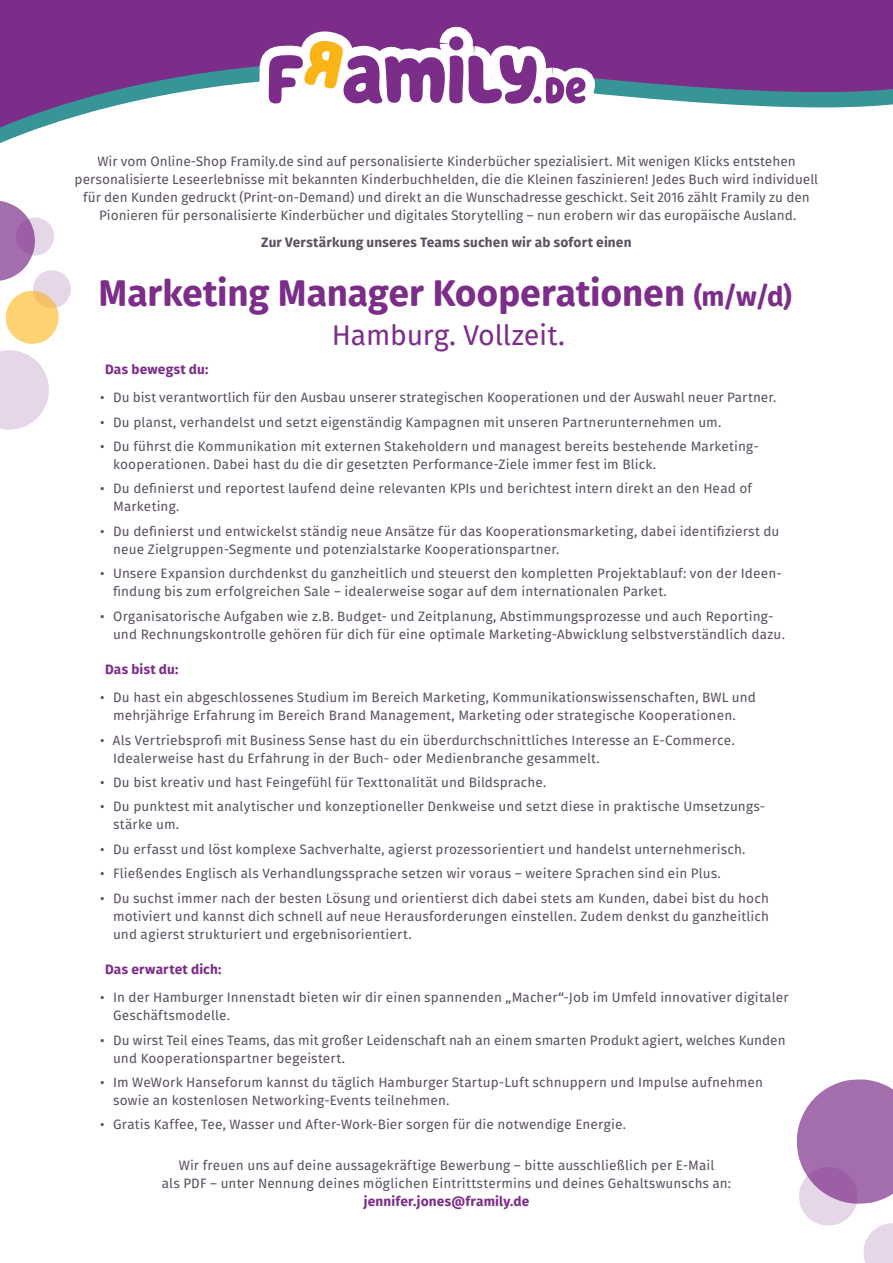
<style>
.page{position:relative;width:893px;height:1263px;background:#fff}
.page>*{position:absolute;margin:0;border:0;box-sizing:border-box;transform-origin:0 0}
.t1{font:800 36.75px "Gardenia";letter-spacing:-.005em;color:#7c2d89}
.t2{font:28.35px "Gardenia";letter-spacing:-.01em;color:#7c2d89}
.t3{font:13.5px/18px "Gardenia";letter-spacing:.01em;color:#5b5160}
.t4{font:800 13.5px "Gardenia";letter-spacing:.015em;color:#7c2d89}
.t5{font:800 13.5px "Gardenia";letter-spacing:.015em;color:#5b5160}
.s1{font-size:27.3px}
</style>
<div class="page">
<svg style="left:0;top:201px;width:71px;height:229px"></svg>
<svg style="left:0;top:0;width:893px;height:143px;fill:#7c2d89"></svg>
<svg style="left:797px;top:1079px;width:96px;height:184px"></svg>
<svg style="left:259px;top:27px;width:336px;height:86px"></svg>
<p class="t3" style="left:97px;top:153px;width:700px">Wir vom Online-Shop Framily.de sind auf personalisierte Kinderbücher spezialisiert. Mit wenigen Klicks entstehen</p>
<p class="t3" style="left:75px;top:171px;width:745px">personalisierte Leseerlebnisse mit bekannten Kinderbuchhelden, die die Kleinen faszinieren! Jedes Buch wird individuell</p>
<p class="t3" style="left:83px;top:189px;width:728px">für den Kunden gedruckt (Print-on-Demand) und direkt an die Wunschadresse geschickt. Seit 2016 zählt Framily zu den</p>
<p class="t3" style="left:99px;top:207px;width:699px">Pionieren für personalisierte Kinderbücher und digitales Storytelling – nun erobern wir das europäische Ausland.</p>
<p class="t5" style="left:261px;top:233px;width:372px">Zur Verstärkung unseres Teams suchen wir ab sofort einen</p>
<p class="t1" style="left:99px;top:269px;width:695px">Marketing Manager Kooperationen <span class="s1">(m/w/d)</span></p>
<p class="t2" style="left:332px;top:318px;width:235px">Hamburg. Vollzeit.</p>
<p class="t4" style="left:105px;top:360px;width:105px">Das bewegst du:</p>
<p class="t3" style="left:100px;top:389px;width:678px">• Du bist verantwortlich für den Ausbau unserer strategischen Kooperationen und der Auswahl neuer Partner.</p>
<p class="t3" style="left:100px;top:413px;width:623px">• Du planst, verhandelst und setzt eigenständig Kampagnen mit unseren Partnerunternehmen um.</p>
<p class="t3" style="left:113px;top:438px;width:647px;text-indent:-13px">• Du führst die Kommunikation mit externen Stakeholdern und managest bereits bestehende Marketing&shy;kooperationen. Dabei hast du die dir gesetzten Performance-Ziele immer fest im Blick.</p>
<p class="t3" style="left:113px;top:480px;width:640px;text-indent:-13px">• Du definierst und reportest laufend deine relevanten KPIs und berichtest intern direkt an den Head of<br>Marketing.</p>
<p class="t3" style="left:113px;top:522px;width:668px;text-indent:-13px">• Du definierst und entwickelst ständig neue Ansätze für das Kooperationsmarketing, dabei identifizierst du neue Zielgruppen-Segmente und potenzialstarke Kooperationspartner.</p>
<p class="t3" style="left:113px;top:565px;width:670px;text-indent:-13px">• Unsere Expansion durchdenkst du ganzheitlich und steuerst den kompletten Projektablauf: von der Ideen&shy;findung bis zum erfolgreichen Sale – idealerweise sogar auf dem internationalen Parket.</p>
<p class="t3" style="left:113px;top:607px;width:673px;text-indent:-13px">• Organisatorische Aufgaben wie z.B. Budget- und Zeitplanung, Abstimmungsprozesse und auch Reporting&shy;und Rechnungskontrolle gehören für dich für eine optimale Marketing-Abwicklung selbstverständlich dazu.</p>
<p class="t4" style="left:105px;top:660px;width:75px">Das bist du:</p>
<p class="t3" style="left:100px;top:689px;width:657px;text-align:center">• Du hast ein abgeschlossenes Studium im Bereich Marketing, Kommunikationswissenschaften, BWL und mehrjährige Erfahrung im Bereich Brand Management, Marketing oder strategische Kooperationen.</p>
<p class="t3" style="left:113px;top:731px;width:623px;text-indent:-13px">• Als Vertriebsprofi mit Business Sense hast du ein überdurchschnittliches Interesse an E-Commerce.<br>Idealerweise hast du Erfahrung in der Buch- oder Medienbranche gesammelt.</p>
<p class="t3" style="left:100px;top:774px;width:448px">• Du bist kreativ und hast Feingefühl für Texttonalität und Bildsprache.</p>
<p class="t3" style="left:113px;top:798px;width:653px;text-indent:-13px">• Du punktest mit analytischer und konzeptioneller Denkweise und setzt diese in praktische Umsetzungs&shy;stärke um.</p>
<p class="t3" style="left:100px;top:840px;width:647px">• Du erfasst und löst komplexe Sachverhalte, agierst prozessorientiert und handelst unternehmerisch.</p>
<p class="t3" style="left:100px;top:865px;width:622px">• Fließendes Englisch als Verhandlungssprache setzen wir voraus – weitere Sprachen sind ein Plus.</p>
<p class="t3" style="left:113px;top:889px;width:657px;text-align:justify;text-indent:-13px">• Du suchst immer nach der besten Lösung und orientierst dich dabei stets am Kunden, dabei bist du hoch motiviert und kannst dich schnell auf neue Herausforderungen einstellen. Zudem denkst du ganzheitlich und agierst strukturiert und ergebnisorientiert.</p>
<p class="t4" style="left:105px;top:960px;width:118px">Das erwartet dich:</p>
<p class="t3" style="left:113px;top:989px;width:677px;text-indent:-13px">• In der Hamburger Innenstadt bieten wir dir einen spannenden „Macher“-Job im Umfeld innovativer digitaler<br>Geschäftsmodelle.</p>
<p class="t3" style="left:113px;top:1031px;width:674px;text-indent:-13px">• Du wirst Teil eines Teams, das mit großer Leidenschaft nah an einem smarten Produkt agiert, welches Kunden und Kooperationspartner begeistert.</p>
<p class="t3" style="left:113px;top:1073px;width:651px;text-indent:-13px">• Im WeWork Hanseforum kannst du täglich Hamburger Startup-Luft schnuppern und Impulse aufnehmen sowie an kostenlosen Networking-Events teilnehmen.</p>
<p class="t3" style="left:100px;top:1116px;width:527px">• Gratis Kaffee, Tee, Wasser und After-Work-Bier sorgen für die notwendige Energie.</p>
<p class="t3" style="left:179px;top:1156px;width:537px">Wir freuen uns auf deine aussagekräftige Bewerbung – bitte ausschließlich per E-Mail</p>
<p class="t3" style="left:162px;top:1174px;width:571px">als PDF – unter Nennung deines möglichen Eintrittstermins und deines Gehaltswunschs an:</p>
<p class="t4" style="left:364px;top:1192px;width:167px">jennifer.jones@framily.de</p>
</div>
